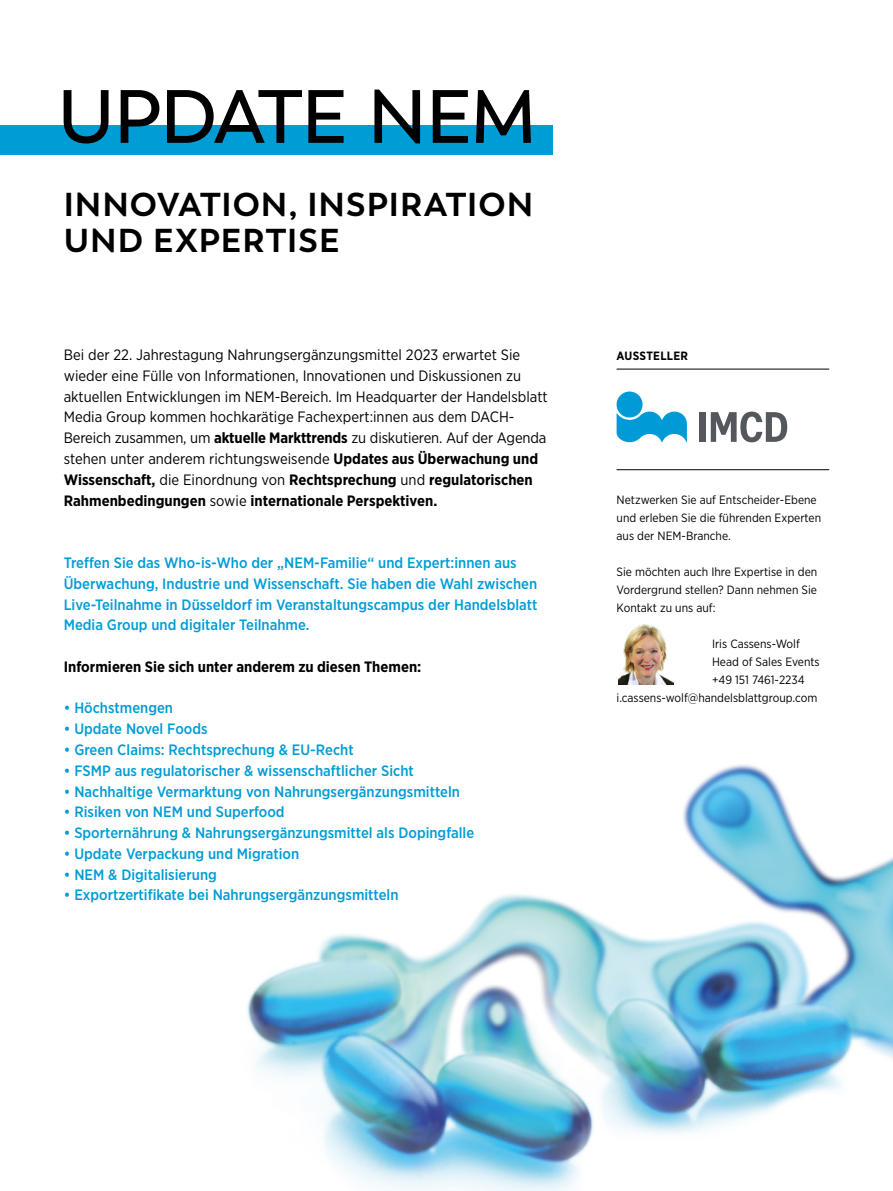
<style>
.page{position:relative;width:893px;height:1191px;background:#fff}
.page>*{position:absolute;margin:0;border:0;box-sizing:border-box;transform-origin:0 0}
.t1{font:600 75px "Trenda";letter-spacing:-.025em;color:#000}
.t2{font:700 33px/36px "Trenda";letter-spacing:.03em;color:#000}
.t3{font:500 15px/20.9px "Gotham Narrow";color:#009cd6}
.t4{font:15px/20.9px "Gotham Narrow";color:#000}
.t5{font:700 15px "Gotham Narrow";color:#000}
.t6{font:12px/18px "Gotham Narrow";color:#000}
.t7{font:700 12px "Gotham Narrow";letter-spacing:.02em;color:#000}
.s1{font-weight:700}
</style>
<div class="page">
<img style="left:247px;top:764px;width:646px;height:427px">
<div style="left:0;top:125px;width:553px;height:30px;background:#009cd6"></div>
<hr style="left:617px;top:369px;width:212px;height:1px;background:#000">
<hr style="left:617px;top:469px;width:212px;height:1px;background:#000">
<svg style="left:617px;top:391px;width:70px;height:51px"></svg>
<div style="left:700px;top:412px;width:6px;height:30px;background:#54575b"></div>
<svg style="left:711px;top:411px;width:76px;height:31px"></svg>
<img style="left:619px;top:624px;width:55px;height:60px">
<h1 class="t1" style="left:57px;top:72px;width:481px">UPDATE NEM</h1>
<h2 class="t2" style="left:64px;top:187px;width:471px">INNOVATION, INSPIRATION<br>UND EXPERTISE</h2>
<p class="t4" style="left:64px;top:344px;width:485px">Bei der 22. Jahrestagung Nahrungsergänzungsmittel 2023 erwartet Sie wieder eine Fülle von Informationen, Innovationen und Diskussionen zu aktuellen Entwicklungen im NEM-Bereich. Im Headquarter der Handelsblatt Media Group kommen hochkarätige Fachexpert:innen aus dem DACH-Bereich zusammen, um <span class="s1">aktuelle Markttrends</span> zu diskutieren. Auf der Agenda stehen unter anderem richtungsweisende <span class="s1">Updates aus Überwachung und Wissenschaft,</span> die Einordnung von <span class="s1">Rechtsprechung</span> und <span class="s1">regulatorischen Rahmenbedingungen</span> sowie <span class="s1">internationale Perspektiven.</span></p>
<p class="t3" style="left:64px;top:552px;width:475px">Treffen Sie das Who-is-Who der „NEM-Familie“ und Expert:innen aus Überwachung, Industrie und Wissenschaft. Sie haben die Wahl zwischen Live-Teilnahme in Düsseldorf im Veranstaltungscampus der Handelsblatt Media Group und digitaler Teilnahme.</p>
<p class="t5" style="left:64px;top:657px;width:359px">Informieren Sie sich unter anderem zu diesen Themen:</p>
<p class="t3" style="left:64px;top:697px;width:111px">• Höchstmengen</p>
<p class="t3" style="left:64px;top:718px;width:145px">• Update Novel Foods</p>
<p class="t3" style="left:64px;top:739px;width:291px">• Green Claims: Rechtsprechung &amp; EU-Recht</p>
<p class="t3" style="left:64px;top:760px;width:352px">• FSMP aus regulatorischer &amp; wissenschaftlicher Sicht</p>
<p class="t3" style="left:64px;top:780px;width:398px">• Nachhaltige Vermarktung von Nahrungsergänzungsmitteln</p>
<p class="t3" style="left:64px;top:801px;width:222px">• Risiken von NEM und Superfood</p>
<p class="t3" style="left:64px;top:822px;width:412px">• Sporternährung &amp; Nahrungsergänzungsmittel als Dopingfalle</p>
<p class="t3" style="left:64px;top:843px;width:237px">• Update Verpackung und Migration</p>
<p class="t3" style="left:64px;top:863px;width:155px">• NEM &amp; Digitalisierung</p>
<p class="t3" style="left:64px;top:884px;width:336px">• Exportzertifikate bei Nahrungsergänzungsmitteln</p>
<p class="t7" style="left:617px;top:348px;width:73px">AUSSTELLER</p>
<p class="t6" style="left:617px;top:491px;width:206px">Netzwerken Sie auf Entscheider-Ebene und erleben Sie die führenden Experten aus der NEM-Branche.</p>
<p class="t6" style="left:617px;top:563px;width:202px;text-align:justify">Sie möchten auch Ihre Expertise in den Vordergrund stellen? Dann nehmen Sie Kontakt zu uns auf:</p>
<p class="t6" style="left:712px;top:635px;width:89px">Iris Cassens-Wolf</p>
<p class="t6" style="left:712px;top:653px;width:109px">Head of Sales Events</p>
<p class="t6" style="left:712px;top:671px;width:94px">+49 151 7461-2234</p>
<p class="t6" style="left:617px;top:689px;width:202px">i.cassens-wolf@handelsblattgroup.com</p>
</div>
